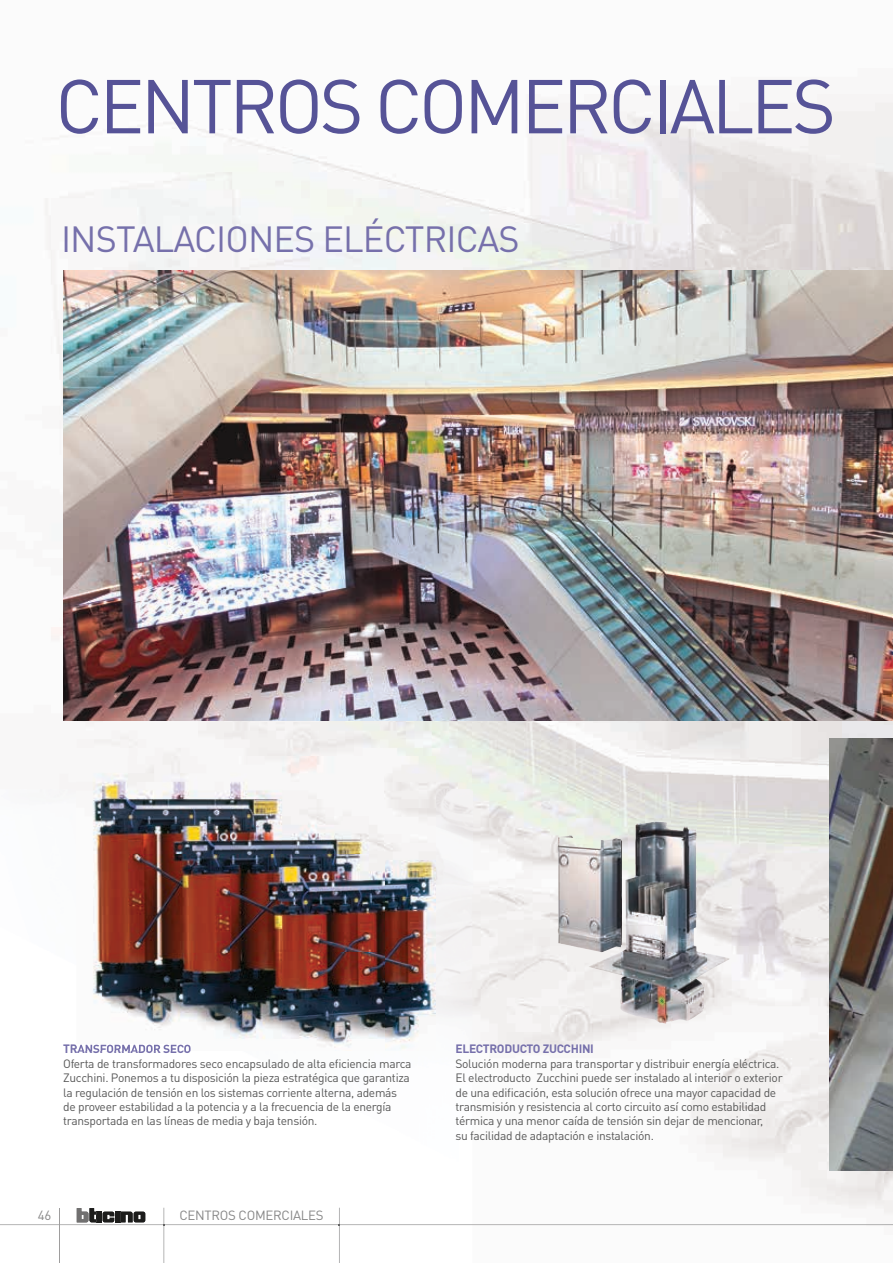
<style>
.page{position:relative;width:893px;height:1263px;background:#fff}
.page>*{position:absolute;margin:0;border:0;box-sizing:border-box;transform-origin:0 0}
.t1{font:75px "DIN Pro";letter-spacing:-.05em;color:#565397}
.t2{font:36px "DIN Pro";letter-spacing:-.025em;color:#7670ab}
.t3{font:13.2px "DIN Pro";letter-spacing:-.02em;color:#878787}
.t4{font:12px/14.4px "DIN Pro";letter-spacing:-.025em;color:#585858}
.t5{font:700 12px "DIN Pro";letter-spacing:-.025em;color:#7670ab}
</style>
<div class="page">
<img style="left:45px;top:94px;width:795px;height:326px">
<img style="left:840px;top:94px;width:53px;height:1132px">
<img style="left:51px;top:420px;width:421px;height:369px">
<img style="left:472px;top:720px;width:369px;height:506px">
<img style="left:64px;top:270px;width:829px;height:450px">
<img style="left:829px;top:738px;width:64px;height:432px">
<img style="left:0;top:1224px;width:893px;height:1px">
<hr style="left:59px;top:1209px;width:1px;height:54px;background:#9e9d9d">
<svg style="left:77px;top:1208px;width:68px;height:14px"></svg>
<img style="left:163px;top:1208px;width:1px;height:55px">
<img style="left:339px;top:1208px;width:1px;height:55px">
<img style="left:76px;top:757px;width:360px;height:294px">
<img style="left:76px;top:1045px;width:115px;height:6px">
<img style="left:593px;top:821px;width:62px;height:143px">
<h1 class="t1" style="left:55px;top:55px;width:782px">CENTROS COMERCIALES</h1>
<h2 class="t2" style="left:61px;top:215px;width:460px">INSTALACIONES ELÉCTRICAS</h2>
<p class="t5" style="left:63px;top:1041px;width:130px">TRANSFORMADOR SECO</p>
<p class="t4" style="left:63px;top:1056px;width:350px">Oferta de transformadores seco encapsulado de alta eficiencia marca Zucchini. Ponemos a tu disposición la pieza estratégica que garantiza la regulación de tensión en los sistemas corriente alterna, además de proveer estabilidad a la potencia y a la frecuencia de la energía transportada en las líneas de media y baja tensión.</p>
<p class="t3" style="left:38px;top:1207px;width:15px">46</p>
<p class="t3" style="left:179px;top:1207px;width:146px">CENTROS COMERCIALES</p>
<p class="t5" style="left:455px;top:1041px;width:140px">ELECTRODUCTO ZUCCHINI</p>
<p class="t4" style="left:455px;top:1056px;width:329px">Solución moderna para transportar y distribuir energía eléctrica.<br>El electroducto Zucchini puede ser instalado al interior o exterior de una edificación, esta solución ofrece una mayor capacidad de transmisión y resistencia al corto circuito así como estabilidad térmica y una menor caída de tensión sin dejar de mencionar,<br>su facilidad de adaptación e instalación.</p>
</div>
